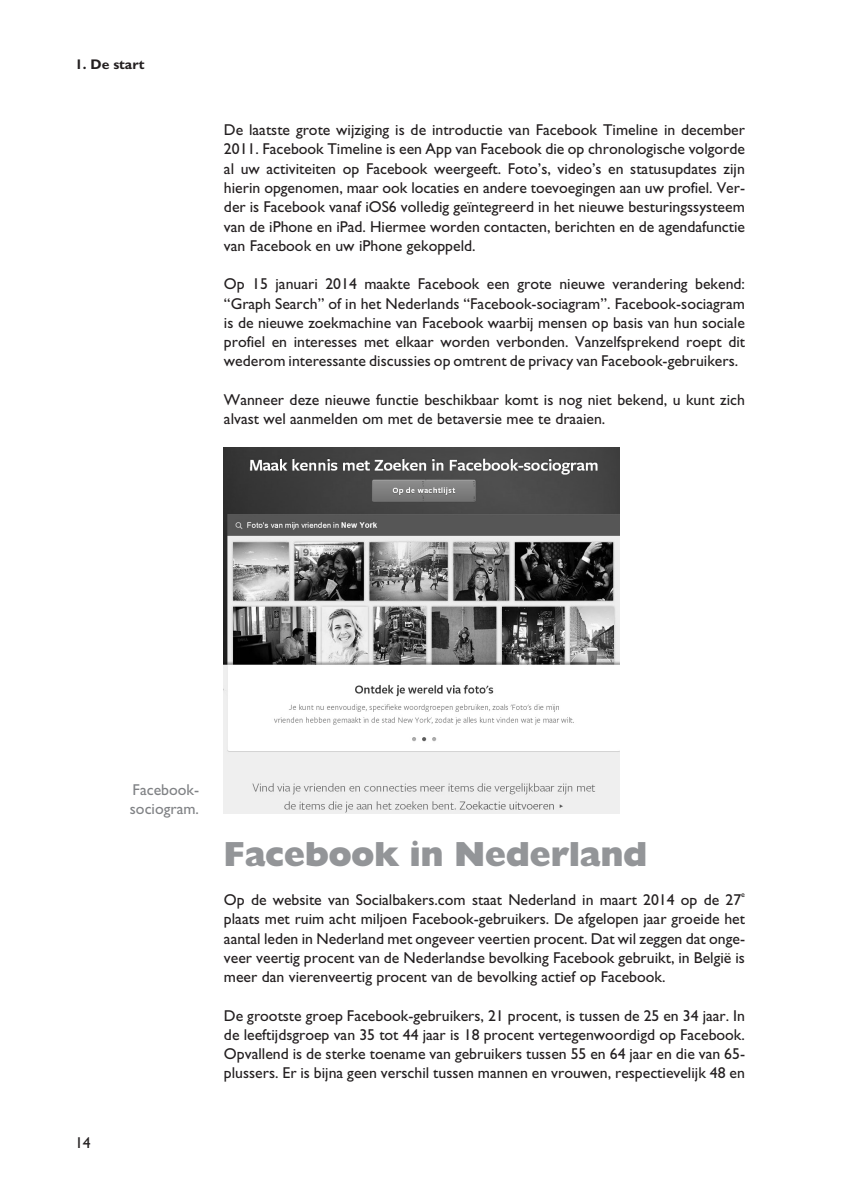
<style>
.page{position:relative;width:844px;height:1192px;background:#fff}
.page>*{position:absolute;margin:0;border:0;box-sizing:border-box;transform-origin:0 0}
.t1{font:700 35px "Humanst 521 X Bd BT";color:#939598}
.t2{font:15.75px/19.2px "Gill Sans";color:#231f20;text-align:justify}
.t3{font:15.75px/19.2px "Gill Sans";color:#808285}
.t4{font:700 14px "Gill Sans";color:#231f20}
.t5{font:7.88px "Gill Sans";color:#231f20}
</style>
<div class="page">
<img style="left:224px;top:447px;width:395px;height:367px">
<p class="t4" style="left:75px;top:59px;width:71px">1. De start</p>
<p class="t2" style="left:224px;top:122px;width:522px">De laatste grote wijziging is de introductie van Facebook Timeline in december 2011. Facebook Timeline is een App van Facebook die op chronologische volgorde al uw activiteiten op Facebook weergeeft. Foto’s, video’s en statusupdates zijn hierin opgenomen, maar ook locaties en andere toevoegingen aan uw profiel. Ver&shy;der is Facebook vanaf iOS6 volledig geïntegreerd in het nieuwe besturingssysteem van de iPhone en iPad. Hiermee worden contacten, berichten en de agendafunctie van Facebook en uw iPhone gekoppeld.</p>
<p class="t2" style="left:224px;top:276px;width:522px">Op 15 januari 2014 maakte Facebook een grote nieuwe verandering bekend: “Graph Search” of in het Nederlands “Facebook-sociagram”. Facebook-sociagram is de nieuwe zoekmachine van Facebook waarbij mensen op basis van hun sociale profiel en interesses met elkaar worden verbonden. Vanzelfsprekend roept dit wederom interessante discussies op omtrent de privacy van Facebook-gebruikers.</p>
<p class="t2" style="left:224px;top:391px;width:522px">Wanneer deze nieuwe functie beschikbaar komt is nog niet bekend, u kunt zich alvast wel aanmelden om met de betaversie mee te draaien.</p>
<p class="t2" style="left:75px;top:1135px;width:17px">14</p>
<p class="t3" style="left:130px;top:781px;width:71px">Facebook&shy;sociogram.</p>
<h1 class="t1" style="left:224px;top:842px;width:424px">Facebook in Nederland</h1>
<p class="t2" style="left:224px;top:891px;width:519px">Op de website van Socialbakers.com staat Nederland in maart 2014 op de 27</p>
<p class="t5" style="left:741px;top:891px;width:5px">e</p>
<p class="t2" style="left:224px;top:911px;width:522px">plaats met ruim acht miljoen Facebook-gebruikers. De afgelopen jaar groeide het aantal leden in Nederland met ongeveer veertien procent. Dat wil zeggen dat onge&shy;veer veertig procent van de Nederlandse bevolking Facebook gebruikt, in België is meer dan vierenveertig procent van de bevolking actief op Facebook.</p>
<p class="t2" style="left:224px;top:1007px;width:522px">De grootste groep Facebook-gebruikers, 21 procent, is tussen de 25 en 34 jaar. In de leeftijdsgroep van 35 tot 44 jaar is 18 procent vertegenwoordigd op Facebook.<br>Opvallend is de sterke toename van gebruikers tussen 55 en 64 jaar en die van 65- plussers. Er is bijna geen verschil tussen mannen en vrouwen, respectievelijk 48 en</p>
</div>
